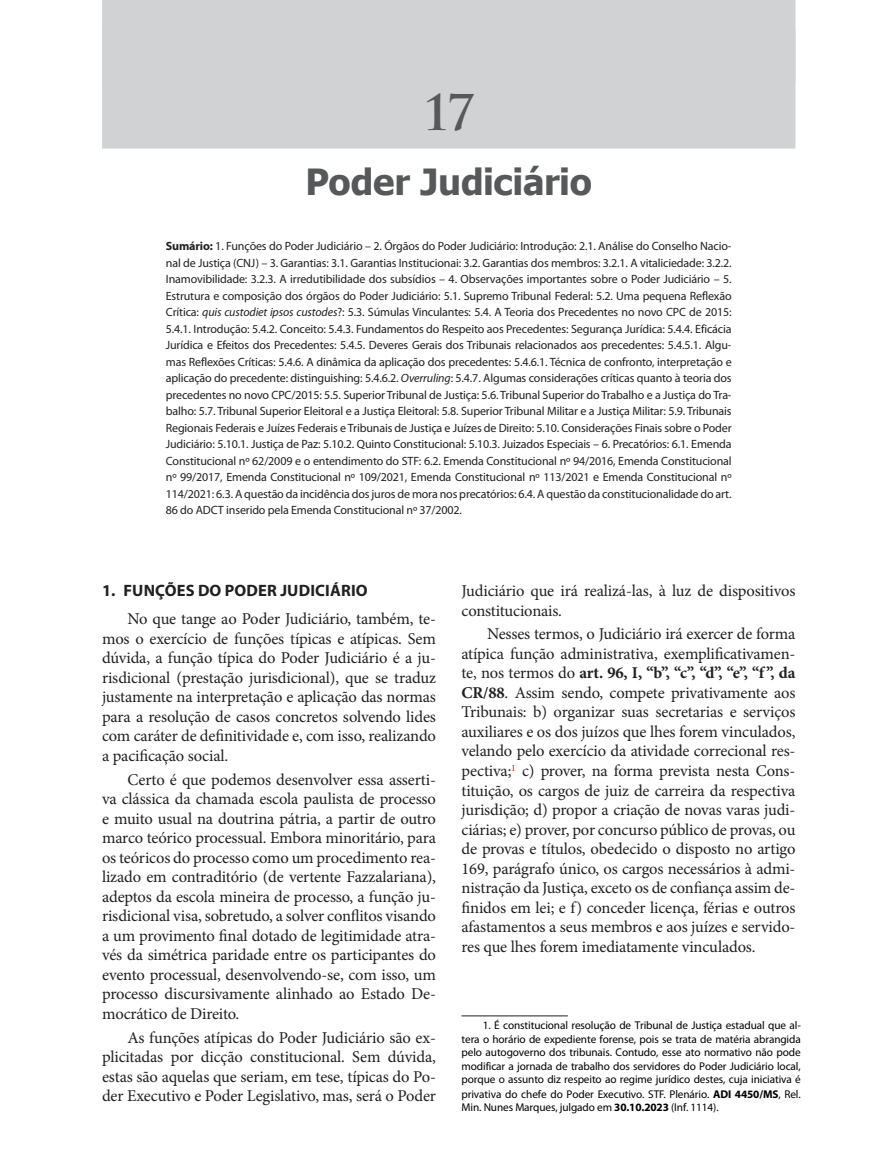
<style>
.page{position:relative;width:872px;height:1170px;background:#fff}
.page>*{position:absolute;margin:0;border:0;box-sizing:border-box;transform-origin:0 0}
.t1{font:700 48px "Trajan Pro";color:#57585a}
.t2{font:700 36px "Tahoma";letter-spacing:-.01em;color:#57585a}
.t3{font:16.5px/19.5px "Minion Pro";letter-spacing:-.01em;color:#231f20;text-align:justify}
.t4{font:700 16.5px "Myriad Pro";letter-spacing:.01em;color:#231f20}
.t5{font:12px/16.5px "Myriad Pro";letter-spacing:-.01em;color:#231f20;text-align:justify}
.t6{font:11.25px/13.6px "Myriad Pro";letter-spacing:-.01em;color:#000;text-align:justify}
.s1{font-weight:700}
.s2{font-style:italic}
</style>
<div class="page">
<div style="left:102px;top:0;width:693px;height:83px;background:#d1d2d4"></div>
<div style="left:102px;top:28px;width:693px;height:120px;background:#d1d2d4"></div>
<hr style="left:461px;top:1015px;width:107px;height:1px;background:#231f20">
<h1 class="t1" style="left:422px;top:82px;width:55px">17</h1>
<h2 class="t2" style="left:305px;top:157px;width:288px">Poder Judiciário</h2>
<p class="t5" style="left:166px;top:238px;width:567px"><span class="s1">Sumário:</span> 1. Funções do Poder Judiciário – 2. Órgãos do Poder Judiciário: Introdução: 2.1. Análise do Conselho Nacio&shy;nal de Justiça (CNJ) – 3. Garantias: 3.1. Garantias Institucionai: 3.2. Garantias dos membros: 3.2.1. A vitaliciedade: 3.2.2.<br>Inamovibilidade: 3.2.3. A irredutibilidade dos subsídios – 4. Observações importantes sobre o Poder Judiciário – 5.<br>Estrutura e composição dos órgãos do Poder Judiciário: 5.1. Supremo Tribunal Federal: 5.2. Uma pequena Reflexão Crítica: <span class="s2">quis custodiet ipsos custodes</span>?: 5.3. Súmulas Vinculantes: 5.4. A Teoria dos Precedentes no novo CPC de 2015:<br>5.4.1. Introdução: 5.4.2. Conceito: 5.4.3. Fundamentos do Respeito aos Precedentes: Segurança Jurídica: 5.4.4. Eficácia Jurídica e Efeitos dos Precedentes: 5.4.5. Deveres Gerais dos Tribunais relacionados aos precedentes: 5.4.5.1. Algu&shy;mas Reflexões Críticas: 5.4.6. A dinâmica da aplicação dos precedentes: 5.4.6.1. Técnica de confronto, interpretação e aplicação do precedente: distinguishing: 5.4.6.2. <span class="s2">Overruling</span>: 5.4.7. Algumas considerações críticas quanto à teoria dos precedentes no novo CPC/2015: 5.5. Superior Tribunal de Justiça: 5.6. Tribunal Superior do Trabalho e a Justiça do Tra&shy;balho: 5.7. Tribunal Superior Eleitoral e a Justiça Eleitoral: 5.8. Superior Tribunal Militar e a Justiça Militar: 5.9. Tribunais Regionais Federais e Juízes Federais e Tribunais de Justiça e Juízes de Direito: 5.10. Considerações Finais sobre o Poder Judiciário: 5.10.1. Justiça de Paz: 5.10.2. Quinto Constitucional: 5.10.3. Juizados Especiais – 6. Precatórios: 6.1. Emenda Constitucional nº 62/2009 e o entendimento do STF: 6.2. Emenda Constitucional nº 94/2016, Emenda Constitucional nº 99/2017, Emenda Constitucional nº 109/2021, Emenda Constitucional nº 113/2021 e Emenda Constitucional nº 114/2021: 6.3. A questão da incidência dos juros de mora nos precatórios: 6.4. A questão da constitucionalidade do art.<br>86 do ADCT inserido pela Emenda Constitucional nº 37/2002.</p>
<p class="t4" style="left:102px;top:580px;width:267px">1. FUNÇÕES DO PODER JUDICIÁRIO</p>
<p class="t3" style="left:102px;top:609px;width:335px;text-indent:26px">No que tange ao Poder Judiciário, também, te&shy;mos o exercício de funções típicas e atípicas. Sem dúvida, a função típica do Poder Judiciário é a ju&shy;risdicional (prestação jurisdicional), que se traduz justamente na interpretação e aplicação das normas para a resolução de casos concretos solvendo lides com caráter de definitividade e, com isso, realizando a pacificação social.</p>
<p class="t3" style="left:102px;top:769px;width:335px;text-indent:26px">Certo é que podemos desenvolver essa asserti&shy;va clássica da chamada escola paulista de processo e muito usual na doutrina pátria, a partir de outro marco teórico processual. Embora minoritário, para os teóricos do processo como um procedimento rea&shy;lizado em contraditório (de vertente Fazzalariana), adeptos da escola mineira de processo, a função ju&shy;risdicional visa, sobretudo, a solver conflitos visando a um provimento final dotado de legitimidade atra&shy;vés da simétrica paridade entre os participantes do evento processual, desenvolvendo-se, com isso, um processo discursivamente alinhado ao Estado De&shy;mocrático de Direito.</p>
<p class="t3" style="left:102px;top:1027px;width:335px;text-indent:26px">As funções atípicas do Poder Judiciário são ex&shy;plicitadas por dicção constitucional. Sem dúvida, estas são aquelas que seriam, em tese, típicas do Po&shy;der Executivo e Poder Legislativo, mas, será o Poder</p>
<p class="t3" style="left:461px;top:581px;width:335px">Judiciário que irá realizá-las, à luz de dispositivos constitucionais.</p>
<p class="t3" style="left:461px;top:624px;width:335px;text-indent:26px">Nesses termos, o Judiciário irá exercer de forma atípica função administrativa, exemplificativamen&shy;te, nos termos do <span class="s1">art. 96, I, “b”, “c”, “d”, “e”, “f”, da CR/88</span>. Assim sendo, compete privativamente aos Tribunais: b) organizar suas secretarias e serviços auxiliares e os dos juízos que lhes forem vinculados, velando pelo exercício da atividade correcional res&shy;pectiva;<sup>1</sup> c) prover, na forma prevista nesta Cons&shy;tituição, os cargos de juiz de carreira da respectiva jurisdição; d) propor a criação de novas varas judi&shy;ciárias; e) prover, por concurso público de provas, ou de provas e títulos, obedecido o disposto no artigo 169, parágrafo único, os cargos necessários à admi&shy;nistração da Justiça, exceto os de confiança assim de&shy;finidos em lei; e f) conceder licença, férias e outros afastamentos a seus membros e aos juízes e servido&shy;res que lhes forem imediatamente vinculados.</p>
<p class="t6" style="left:461px;top:1018px;width:341px;text-indent:21px">1. É constitucional resolução de Tribunal de Justiça estadual que al&shy;tera o horário de expediente forense, pois se trata de matéria abrangida pelo autogoverno dos tribunais. Contudo, esse ato normativo não pode modificar a jornada de trabalho dos servidores do Poder Judiciário local, porque o assunto diz respeito ao regime jurídico destes, cuja iniciativa é privativa do chefe do Poder Executivo. STF. Plenário. <span class="s1">ADI 4450/MS</span>, Rel.<br>Min. Nunes Marques, julgado em <span class="s1">30.10.2023</span> (Inf. 1114).</p>
</div>
